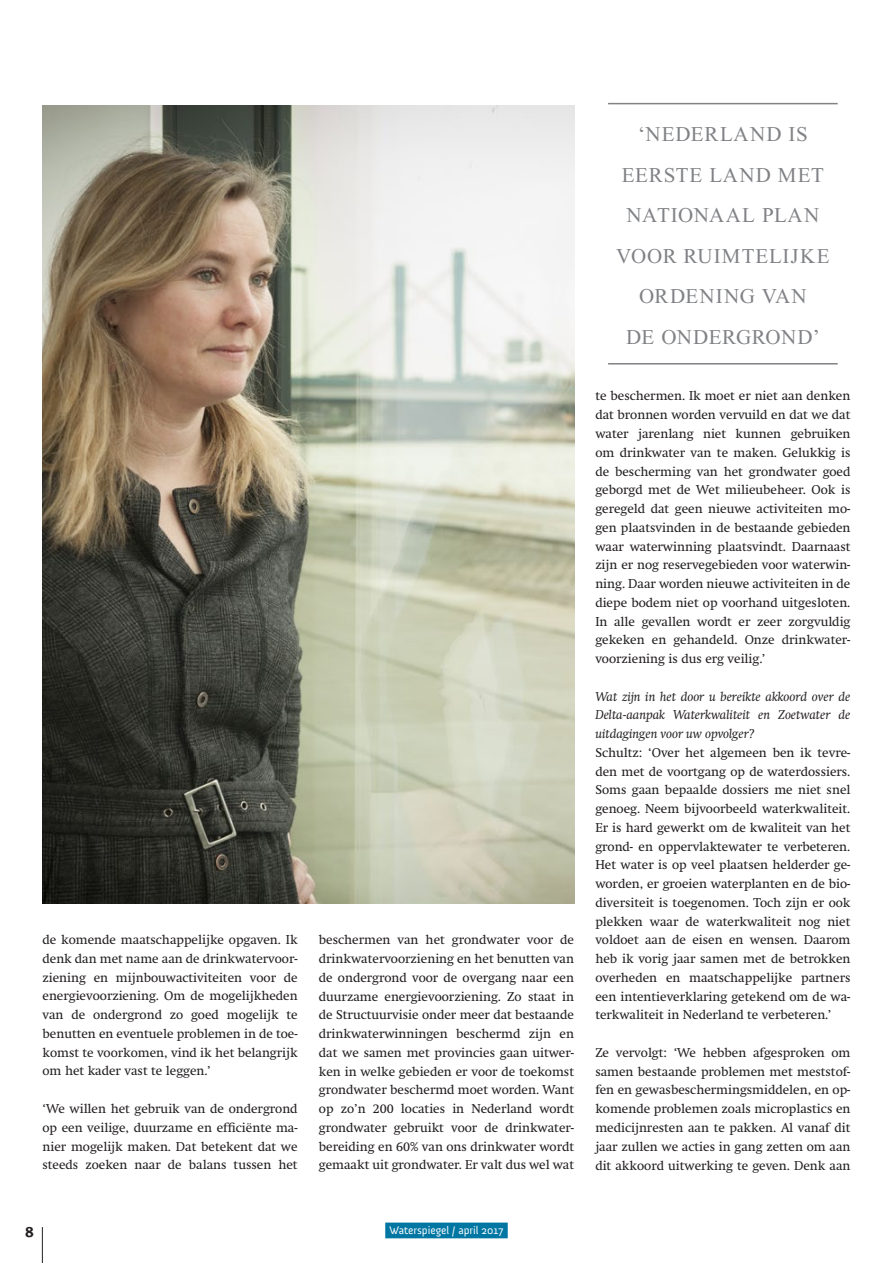
<style>
.page{position:relative;width:893px;height:1263px;background:#fff}
.page>*{position:absolute;margin:0;border:0;box-sizing:border-box;transform-origin:0 0}
.t1{font:21px/40.5px "Times New Roman";letter-spacing:.035em;color:#808285;text-align:center}
.t2{font:700 15px "Meta Plus";color:#231f20}
.t3{font:12.75px/18.8px "Swift";color:#231f20;text-align:justify}
.t4{font:italic 12.75px/18.8px "Swift";color:#231f20;text-align:justify}
.t5{font:11.25px "Anivers";color:#fff}
</style>
<div class="page">
<hr style="left:42px;top:1227px;width:1px;height:36px;background:#231f20">
<div style="left:385px;top:1222px;width:123px;height:16px;background:#0076a3"></div>
<img style="left:42px;top:105px;width:532px;height:798px">
<hr style="left:608px;top:103px;width:230px;height:1px;background:#808285">
<hr style="left:608px;top:363px;width:230px;height:1px;background:#808285">
<p class="t3" style="left:43px;top:930px;width:257px">de komende maatschappelijke opgaven. Ik denk dan met name aan de drinkwatervoor&shy;ziening en mijnbouwactiviteiten voor de energievoorziening. Om de mogelijkheden van de ondergrond zo goed mogelijk te benutten en eventuele problemen in de toe&shy;komst te voorkomen, vind ik het belangrijk om het kader vast te leggen.’</p>
<p class="t3" style="left:43px;top:1099px;width:257px">‘We willen het gebruik van de ondergrond op een veilige, duurzame en efficiënte ma&shy;nier mogelijk maken. Dat betekent dat we steeds zoeken naar de balans tussen het</p>
<p class="t3" style="left:319px;top:930px;width:257px">beschermen van het grondwater voor de drinkwatervoorziening en het benutten van de ondergrond voor de overgang naar een duurzame energievoorziening. Zo staat in de Structuurvisie onder meer dat bestaande drinkwaterwinningen beschermd zijn en dat we samen met provincies gaan uitwer&shy;ken in welke gebieden er voor de toekomst grondwater beschermd moet worden. Want op zo’n 200 locaties in Nederland wordt grondwater gebruikt voor de drinkwater&shy;bereiding en 60% van ons drinkwater wordt gemaakt uit grondwater. Er valt dus wel wat</p>
<h1 class="t1" style="left:616px;top:114px;width:215px">‘NEDERLAND IS<br>EERSTE LAND MET<br>NATIONAAL PLAN<br>VOOR RUIMTELIJKE<br>ORDENING VAN<br>DE ONDERGROND’</h1>
<p class="t3" style="left:595px;top:387px;width:257px">te beschermen. Ik moet er niet aan denken dat bronnen worden vervuild en dat we dat water jarenlang niet kunnen gebruiken om drinkwater van te maken. Gelukkig is de bescherming van het grondwater goed geborgd met de Wet milieubeheer. Ook is geregeld dat geen nieuwe activiteiten mo&shy;gen plaatsvinden in de bestaande gebieden waar waterwinning plaatsvindt. Daarnaast zijn er nog reservegebieden voor waterwin&shy;ning. Daar worden nieuwe activiteiten in de diepe bodem niet op voorhand uitgesloten.<br>In alle gevallen wordt er zeer zorgvuldig gekeken en gehandeld. Onze drinkwater&shy;voorziening is dus erg veilig.’</p>
<p class="t4" style="left:595px;top:687px;width:257px">Wat zijn in het door u bereikte akkoord over de Delta-aanpak Waterkwaliteit en Zoetwater de uitdagingen voor uw opvolger?</p>
<p class="t3" style="left:595px;top:743px;width:257px">Schultz: ‘Over het algemeen ben ik tevre&shy;den met de voortgang op de waterdossiers.<br>Soms gaan bepaalde dossiers me niet snel genoeg. Neem bijvoorbeeld waterkwaliteit.<br>Er is hard gewerkt om de kwaliteit van het grond- en oppervlaktewater te verbeteren.<br>Het water is op veel plaatsen helderder ge&shy;worden, er groeien waterplanten en de bio&shy;diversiteit is toegenomen. Toch zijn er ook plekken waar de waterkwaliteit nog niet voldoet aan de eisen en wensen. Daarom heb ik vorig jaar samen met de betrokken overheden en maatschappelijke partners een intentieverklaring getekend om de wa&shy;terkwaliteit in Nederland te verbeteren.’</p>
<p class="t3" style="left:595px;top:1043px;width:257px">Ze vervolgt: ‘We hebben afgesproken om samen bestaande problemen met meststof&shy;fen en gewasbeschermingsmiddelen, en op&shy;komende problemen zoals microplastics en medicijnresten aan te pakken. Al vanaf dit jaar zullen we acties in gang zetten om aan dit akkoord uitwerking te geven. Denk aan</p>
<p class="t2" style="left:25px;top:1223px;width:10px">8</p>
<p class="t5" style="left:389px;top:1224px;width:115px">Waterspiegel / april 2017</p>
</div>
